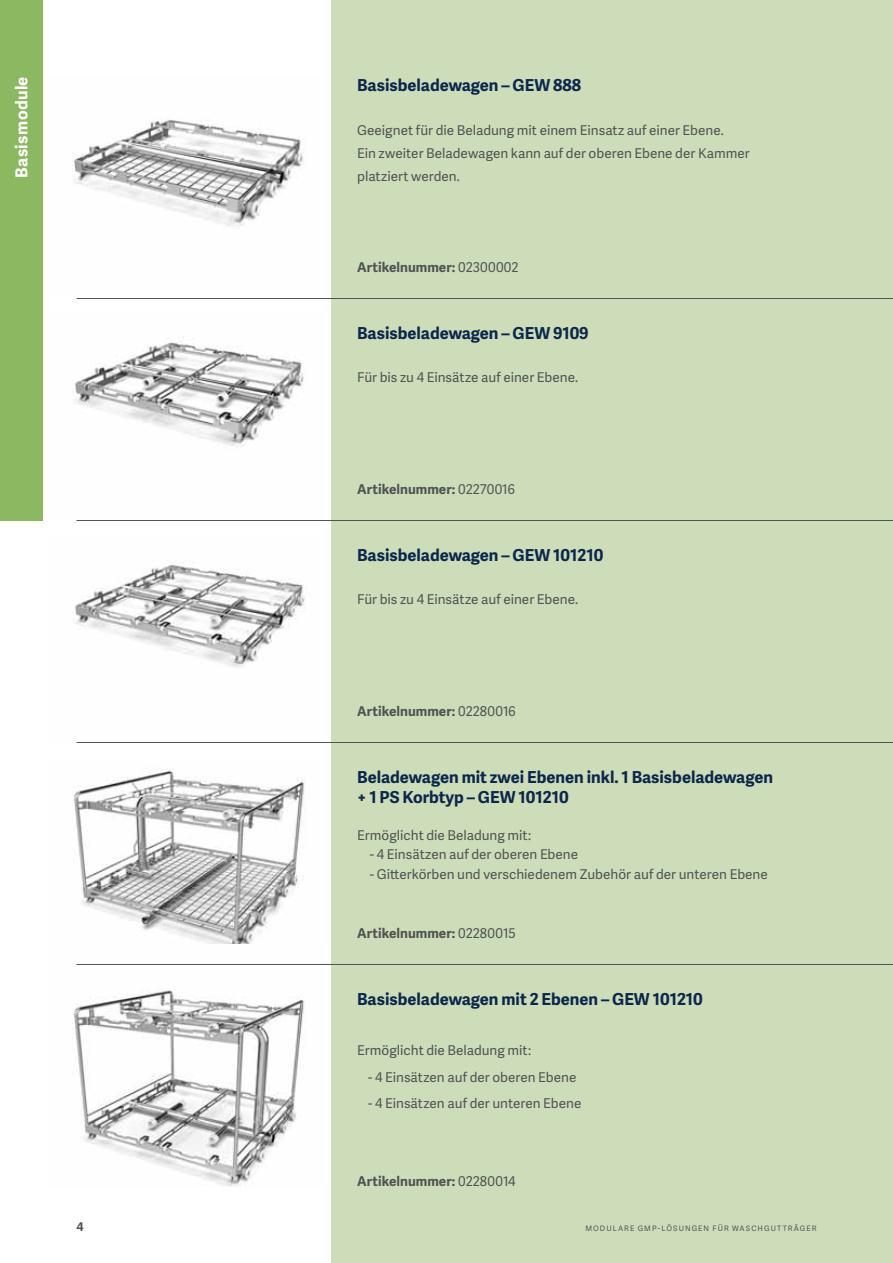
<style>
.page{position:relative;width:893px;height:1263px;background:#fff}
.page>*{position:absolute;margin:0;border:0;box-sizing:border-box;transform-origin:0 0}
.t1{font:700 16.5px/19.6px "Adelle Sans";color:#0c274c}
.t2{font:700 16.5px "Adelle Sans";letter-spacing:.025em;color:#fff}
.t3{font:13.5px/23px "Adelle Sans";color:#505353}
.t4{font:700 13.5px "Adelle Sans";color:#505353}
.t5{font:700 12px "Adelle Sans";color:#505353}
.t6{font:7.5px "Adelle Sans";letter-spacing:.14em;color:#505353}
.s1{font-weight:400}
</style>
<div class="page">
<div style="left:332px;top:0;width:561px;height:1263px;background:#ceddb9"></div>
<img style="left:73px;top:562px;width:233px;height:105px">
<img style="left:72px;top:118px;width:232px;height:111px">
<div style="left:0;top:0;width:43px;height:520px;background:#8cb861"></div>
<img style="left:73px;top:337px;width:231px;height:111px">
<img style="left:73px;top:770px;width:232px;height:174px">
<img style="left:72px;top:964px;width:232px;height:222px">
<hr style="left:77px;top:298px;width:816px;height:1px;background:#505353">
<hr style="left:77px;top:520px;width:816px;height:1px;background:#505353">
<hr style="left:77px;top:742px;width:816px;height:1px;background:#505353">
<hr style="left:77px;top:964px;width:816px;height:1px;background:#505353">
<p class="t2" style="left:10px;top:178px;width:103px;rotate:-90deg">Basismodule</p>
<p class="t1" style="left:357px;top:75px;width:226px">Basisbeladewagen – GEW 888</p>
<p class="t3" style="left:357px;top:118px;width:394px">Geeignet für die Beladung mit einem Einsatz auf einer Ebene.<br>Ein zweiter Beladewagen kann auf der oberen Ebene der Kammer platziert werden.</p>
<p class="t4" style="left:357px;top:257px;width:163px">Artikelnummer: <span class="s1">02300002</span></p>
<p class="t1" style="left:357px;top:323px;width:233px">Basisbeladewagen – GEW 9109</p>
<p class="t3" style="left:357px;top:365px;width:222px">Für bis zu 4 Einsätze auf einer Ebene.</p>
<p class="t4" style="left:357px;top:479px;width:160px">Artikelnummer: <span class="s1">02270016</span></p>
<p class="t1" style="left:357px;top:545px;width:248px">Basisbeladewagen – GEW 101210</p>
<p class="t3" style="left:357px;top:587px;width:222px">Für bis zu 4 Einsätze auf einer Ebene.</p>
<p class="t4" style="left:357px;top:701px;width:160px">Artikelnummer: <span class="s1">02280016</span></p>
<p class="t1" style="left:357px;top:767px;width:417px">Beladewagen mit zwei Ebenen inkl. 1 Basisbeladewagen + 1 PS Korbtyp – GEW 101210</p>
<p class="t3" style="left:357px;top:823px;width:175px">Ermöglicht die Beladung mit:</p>
<p class="t3" style="left:370px;top:842px;width:210px">- 4 Einsätzen auf der oberen Ebene</p>
<p class="t3" style="left:370px;top:862px;width:399px">- Gitterkörben und verschiedenem Zubehör auf der unteren Ebene</p>
<p class="t4" style="left:357px;top:923px;width:160px">Artikelnummer: <span class="s1">02280015</span></p>
<p class="t1" style="left:357px;top:989px;width:347px">Basisbeladewagen mit 2 Ebenen – GEW 101210</p>
<p class="t3" style="left:357px;top:1038px;width:175px">Ermöglicht die Beladung mit:</p>
<p class="t3" style="left:368px;top:1065px;width:210px">- 4 Einsätzen auf der oberen Ebene</p>
<p class="t3" style="left:368px;top:1091px;width:215px">- 4 Einsätzen auf der unteren Ebene</p>
<p class="t4" style="left:357px;top:1172px;width:160px">Artikelnummer: <span class="s1">02280014</span></p>
<p class="t5" style="left:77px;top:1218px;width:9px">4</p>
<p class="t6" style="left:585px;top:1223px;width:233px">Modulare GMP-Lösung en für Waschg utträg er</p>
</div>
